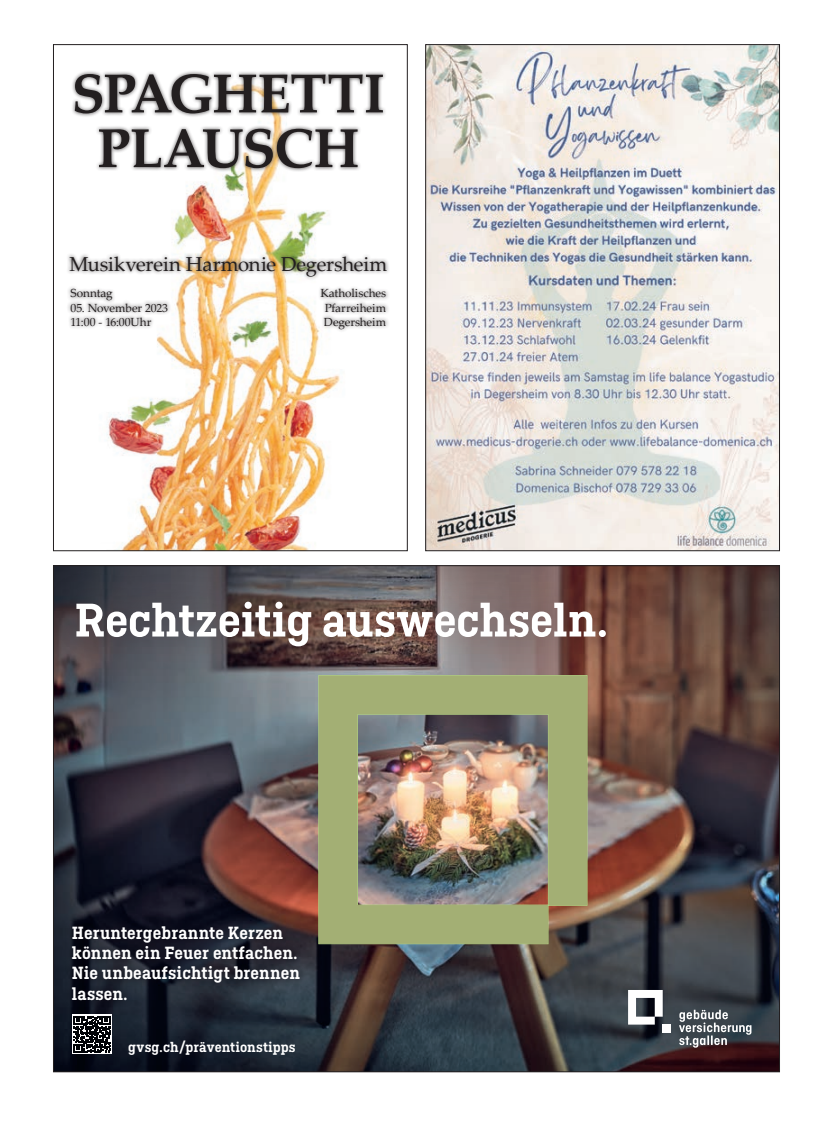
<style>
.page{position:relative;width:833px;height:1134px;background:#fff}
.page>*{position:absolute;margin:0;border:0;box-sizing:border-box;transform-origin:0 0}
.t1{font:700 54.75px/54.8px "Palatino Linotype";letter-spacing:-.02em;color:#231f20;text-align:center}
.t2{font:600 50px "Ciutadella Slab";letter-spacing:-.005em;color:#fff}
.t3{font:20.25px "Palatino Linotype";letter-spacing:-.01em;color:#231f20}
.t4{font:600 18.75px/20.2px "Ciutadella Slab";letter-spacing:.01em;color:#fff}
.t5{font:600 15px "Ciutadella Slab";letter-spacing:.005em;color:#fff}
.t6{font:11.75px/14.1px "Palatino Linotype";letter-spacing:-.01em;color:#231f20}
</style>
<div class="page">
<img style="left:107px;top:172px;width:233px;height:377px">
<div style="left:71px;top:70px;width:316px;height:102px;background:#231f20;opacity:.8"></div>
<div style="left:67px;top:285px;width:105px;height:45px;background:#231f20;opacity:.8"></div>
<div style="left:66px;top:252px;width:324px;height:29px;background:#231f20;opacity:.8"></div>
<div style="left:317px;top:285px;width:73px;height:48px;background:#231f20;opacity:.8"></div>
<img style="left:427px;top:46px;width:351px;height:503px">
<img style="left:55px;top:567px;width:723px;height:503px">
<img style="left:319px;top:683px;width:268px;height:261px">
<svg style="left:73px;top:1015px;width:39px;height:39px"></svg>
<svg style="left:74px;top:1016px;width:36px;height:37px"></svg>
<svg style="left:679px;top:1010px;width:72px;height:38px;background:#676b71"></svg>
<svg style="left:628px;top:990px;width:34px;height:34px"></svg>
<div style="left:662px;top:1024px;width:8px;height:8px;background:#fff"></div>
<div style="left:65px;top:918px;width:242px;height:89px;background:#0c0811;opacity:.75"></div>
<div style="left:53px;top:566px;width:588px;height:117px;background:#0c0811;opacity:.3"></div>
<h1 class="t1" style="left:72px;top:64px;width:315px">SPAGHETTI<br>PLAUSCH</h1>
<p class="t3" style="left:69px;top:249px;width:319px">Musikverein Harmonie Degersheim</p>
<p class="t6" style="left:320px;top:286px;width:67px;text-align:center">Katholisches<br>Pfarreiheim<br>Degersheim</p>
<p class="t6" style="left:70px;top:286px;width:44px">Sonntag</p>
<p class="t6" style="left:70px;top:300px;width:99px">05. November 2023<br>11:00 - 16:00Uhr</p>
<h2 class="t2" style="left:74px;top:592px;width:535px">Rechtzeitig auswechseln.</h2>
<p class="t4" style="left:72px;top:922px;width:230px">Heruntergebrannte Kerzen können ein Feuer entfachen.<br>Nie unbeaufsichtigt brennen lassen.</p>
<p class="t5" style="left:128px;top:1038px;width:169px">gvsg.ch/präventionstipps</p>
</div>
